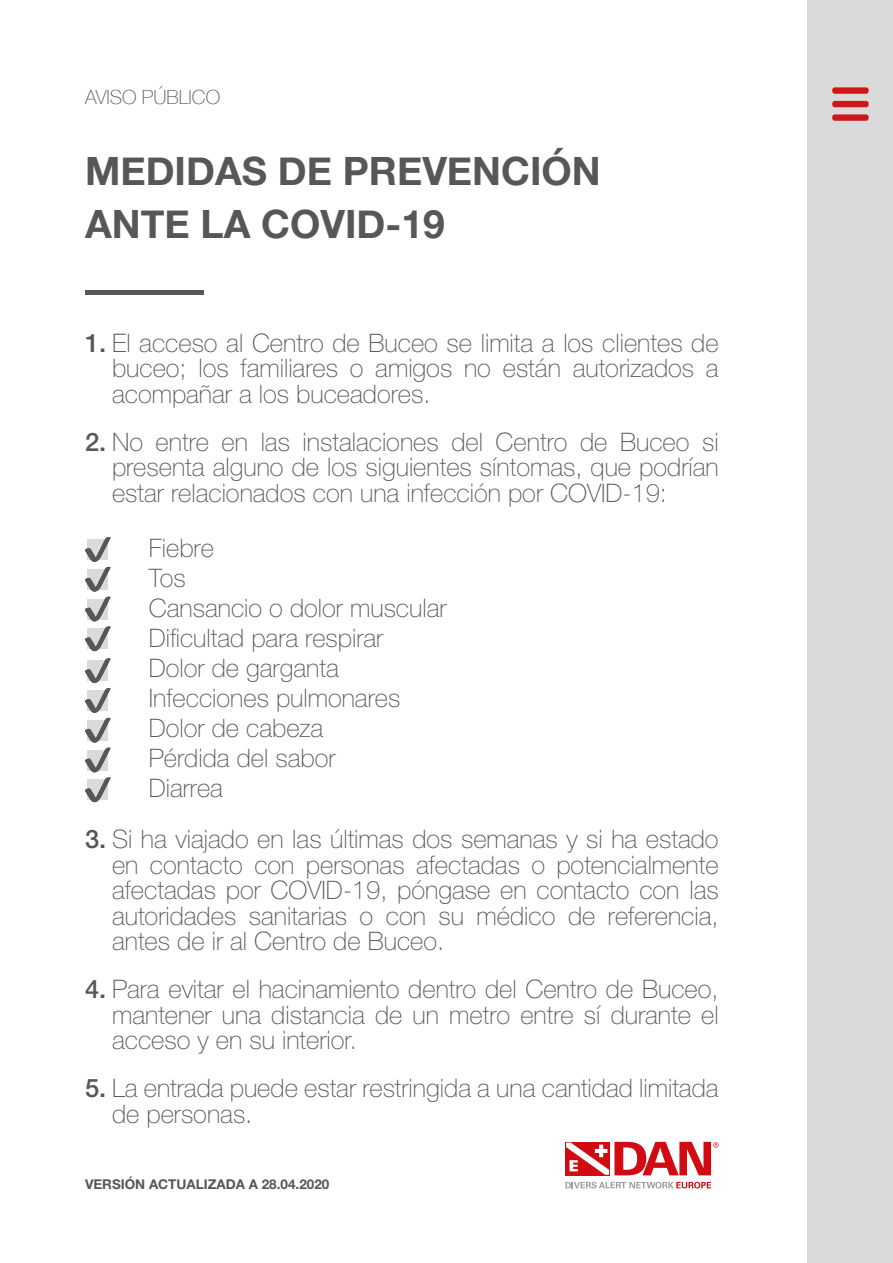
<style>
.page{position:relative;width:893px;height:1263px;background:#fff}
.page>*{position:absolute;margin:0;border:0;box-sizing:border-box;transform-origin:0 0}
.t1{font:700 39px/52.5px "Helvetica Neue";color:#575756}
.t2{font:100 25.5px/25.5px "Helvetica Neue LT";color:#575756;text-align:justify}
.t3{font:100 19.5px "Helvetica Neue";color:#575756}
.t4{font:700 13.5px "Helvetica Neue LT";color:#575756}
.s1{font-weight:500}
</style>
<div class="page">
<svg style="left:565px;top:1182px;width:146px;height:6px"></svg>
<div style="left:565px;top:1142px;width:45px;height:33px;background:#d20a11"></div>
<svg style="left:566px;top:1142px;width:153px;height:33px"></svg>
<div style="left:808px;top:0;width:85px;height:1263px;background:#dadada"></div>
<div style="left:85px;top:290px;width:118px;height:5px;background:#575756"></div>
<svg style="left:85px;top:537px;width:26px;height:115px"></svg>
<svg style="left:85px;top:658px;width:26px;height:145px"></svg>
<div style="left:832px;top:87px;width:37px;height:7px;background:#cd1719;border-radius:3px"></div>
<div style="left:832px;top:101px;width:37px;height:6px;background:#cd1719;border-radius:3px"></div>
<div style="left:832px;top:114px;width:37px;height:7px;background:#cd1719;border-radius:3px"></div>
<p class="t3" style="left:85px;top:82px;width:137px">AVISO PÚBLICO</p>
<h1 class="t1" style="left:85px;top:146px;width:517px">MEDIDAS DE PREVENCIÓN<br>ANTE LA COVID-19</h1>
<p class="t2" style="left:112px;top:330px;width:608px;text-indent:-27px"><span class="s1">1.</span> El acceso al Centro de Buceo se limita a los clientes de buceo; los familiares o amigos no están autorizados a acompañar a los buceadores.</p>
<p class="t2" style="left:112px;top:429px;width:608px;text-indent:-27px"><span class="s1">2.</span> No entre en las instalaciones del Centro de Buceo si presenta alguno de los siguientes síntomas, que podrían estar relacionados con una infección por COVID-19:</p>
<p class="t2" style="left:149px;top:533px;width:299px;line-height:30px;text-align:left">Fiebre<br>Tos<br>Cansancio o dolor muscular<br>Dificultad para respirar<br>Dolor de garganta<br>Infecciones pulmonares<br>Dolor de cabeza<br>Pérdida del sabor<br>Diarrea</p>
<p class="t2" style="left:112px;top:826px;width:608px;text-indent:-27px"><span class="s1">3.</span> Si ha viajado en las últimas dos semanas y si ha estado en contacto con personas afectadas o potencialmente afectadas por COVID-19, póngase en contacto con las autoridades sanitarias o con su médico de referencia, antes de ir al Centro de Buceo.</p>
<p class="t2" style="left:112px;top:976px;width:608px;text-indent:-27px"><span class="s1">4.</span> Para evitar el hacinamiento dentro del Centro de Buceo, mantener una distancia de un metro entre sí durante el acceso y en su interior.</p>
<p class="t2" style="left:112px;top:1075px;width:608px;text-indent:-27px"><span class="s1">5.</span> La entrada puede estar restringida a una cantidad limitada de personas.</p>
<p class="t4" style="left:85px;top:1175px;width:246px">VERSIÓN ACTUALIZADA A 28.04.2020</p>
</div>
